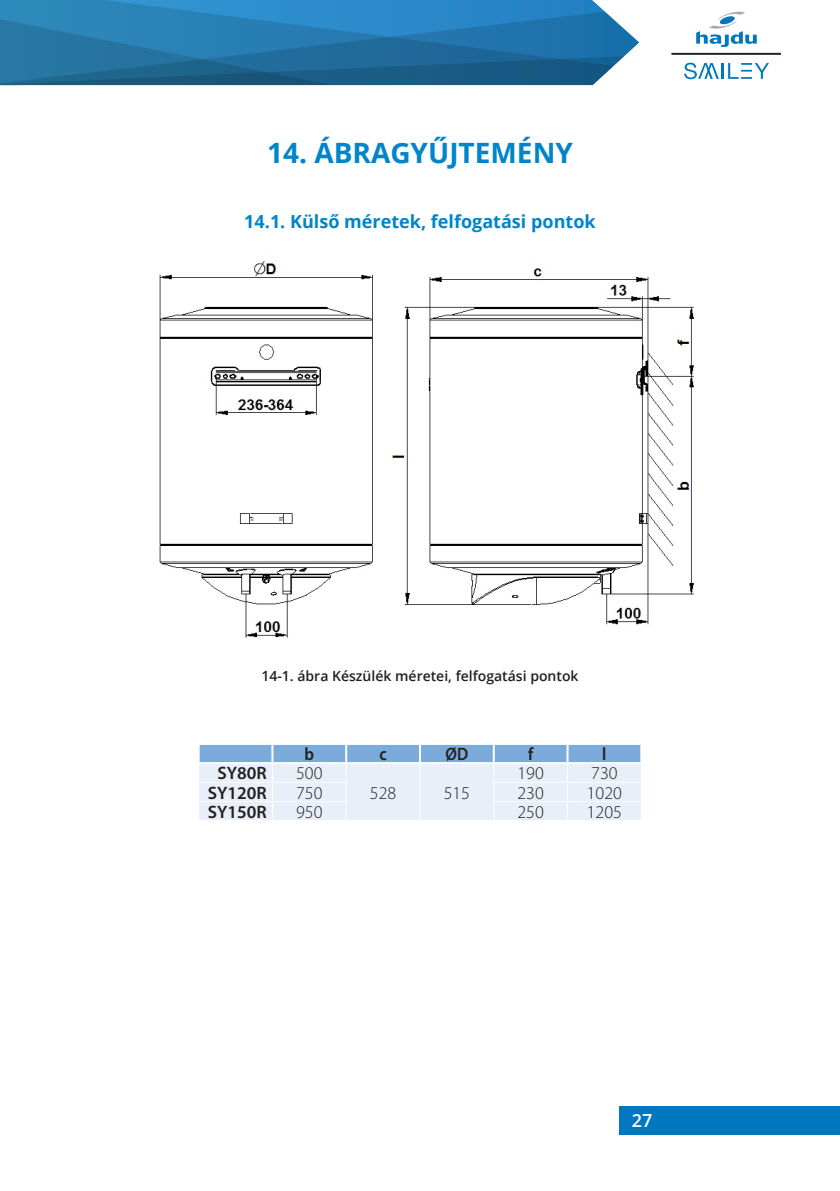
<style>
.page{position:relative;width:840px;height:1191px;background:#fff}
.page>*{position:absolute;margin:0;border:0;box-sizing:border-box;transform-origin:0 0}
.t1{font:700 28px "Open Sans";color:#0084ca}
.t2{font:700 18px "Open Sans";color:#0084ca}
.t3{font:300 18px "Myriad Pro";color:#231f20}
.t4{font:600 18px "Myriad Pro";color:#231f20}
.t5{font:600 18px "Myriad Pro";color:#231f20;scale:.91 1}
.t6{font:600 18px "Open Sans";color:#fff}
.t7{font:600 14px "Open Sans";color:#231f20}
</style>
<div class="page">
<div style="left:619px;top:1106px;width:220px;height:28px;background:#0078c0"></div>
<svg style="left:624px;top:29px;width:14px;height:28px"></svg>
<svg style="left:0;top:0;width:613px;height:85px;background:#2575a8"></svg>
<svg style="left:683px;top:12px;width:85px;height:67px"></svg>
<hr style="left:671px;top:53px;width:109px;height:2px;background:#231f20">
<img style="left:159px;top:261px;width:535px;height:377px">
<svg style="left:199px;top:744px;width:442px;height:76px;background:#d1e1f2"></svg>
<h1 class="t1" style="left:267px;top:133px;width:307px">14. ÁBRAGYŰJTEMÉNY</h1>
<p class="t2" style="left:244px;top:209px;width:352px">14.1. Külső méretek, felfogatási pontok</p>
<p class="t7" style="left:261px;top:666px;width:318px">14‑1. ábra Készülék méretei, felfogatási pontok</p>
<p class="t5" style="left:304px;top:742px;width:12px">b</p>
<p class="t5" style="left:379px;top:742px;width:10px">c</p>
<p class="t5" style="left:445px;top:742px;width:26px">ØD</p>
<p class="t5" style="left:527px;top:742px;width:7px">f</p>
<p class="t5" style="left:602px;top:742px;width:6px">l</p>
<p class="t4" style="left:217px;top:762px;width:51px">SY80R</p>
<p class="t3" style="left:296px;top:762px;width:28px">500</p>
<p class="t3" style="left:517px;top:762px;width:28px">190</p>
<p class="t3" style="left:591px;top:762px;width:28px">730</p>
<p class="t4" style="left:208px;top:781px;width:60px">SY120R</p>
<p class="t3" style="left:296px;top:781px;width:28px">750</p>
<p class="t3" style="left:517px;top:781px;width:28px">230</p>
<p class="t3" style="left:586px;top:781px;width:37px">1020</p>
<p class="t4" style="left:208px;top:800px;width:60px">SY150R</p>
<p class="t3" style="left:296px;top:801px;width:28px">950</p>
<p class="t3" style="left:517px;top:801px;width:28px">250</p>
<p class="t3" style="left:586px;top:801px;width:37px">1205</p>
<p class="t3" style="left:370px;top:781px;width:28px">528</p>
<p class="t3" style="left:443px;top:781px;width:28px">515</p>
<p class="t6" style="left:631px;top:1108px;width:22px">27</p>
</div>
